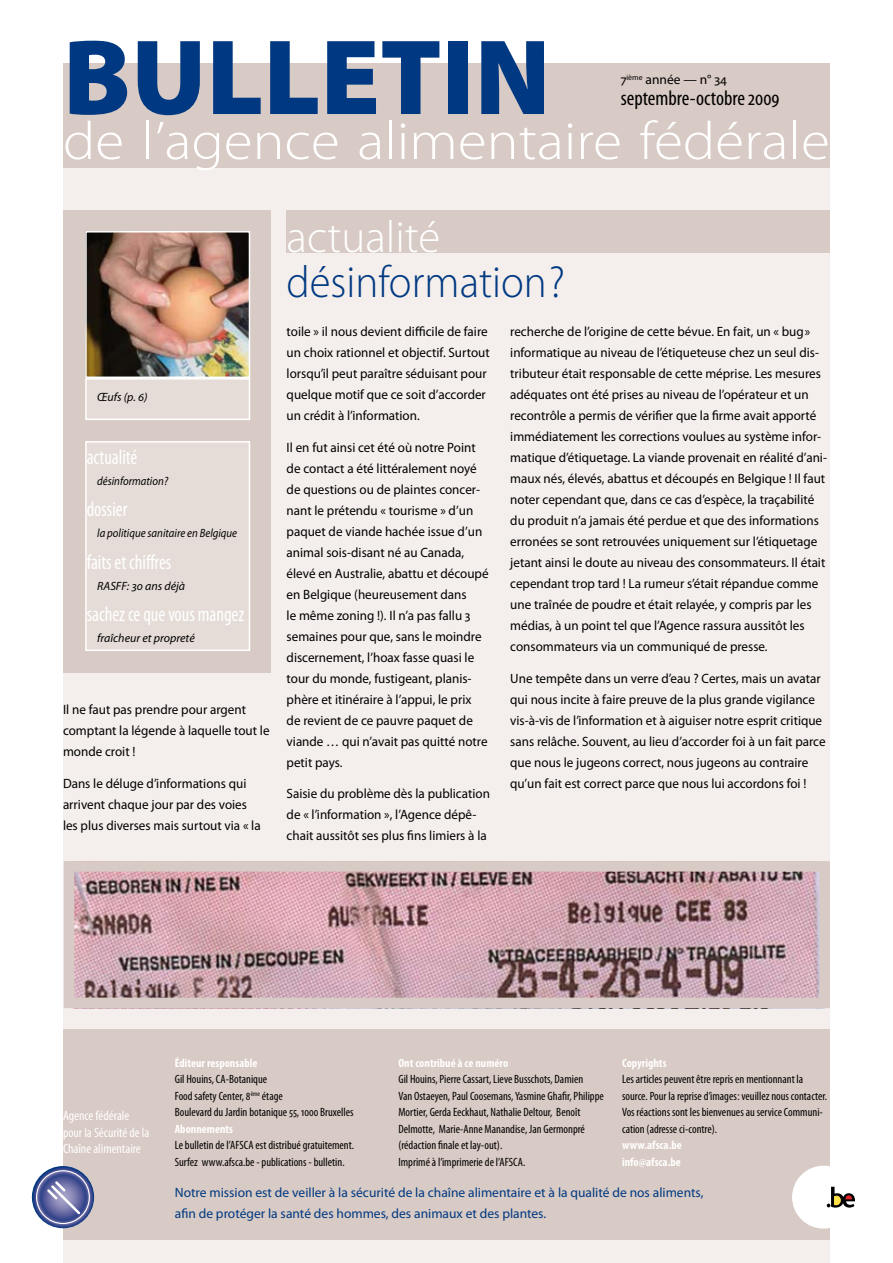
<style>
.page{position:relative;width:893px;height:1263px;background:#fff}
.page>*{position:absolute;margin:0;border:0;box-sizing:border-box;transform-origin:0 0}
.t1{font:900 108px "Myriad Pro";color:#003982}
.t2{font:300 54px "Myriad Pro";color:#fff;scale:1.1 1}
.t3{font:300 45px "Myriad Pro";color:#003982;scale:.95 1}
.t4{font:300 45px "Myriad Pro";color:#fff}
.t5{font:condensed 21px "Myriad Pro";color:#fff;scale:.9 1}
.t6{font:condensed 21px "Myriad Pro";color:#000}
.t7{font:13.5px/21px "Myriad Pro";color:#000}
.t8{font:13.5px/21px "Myriad Pro";color:#003982}
.t9{font:condensed 13.5px/16.5px "Myriad Pro";color:#fff}
.t10{font:condensed 12px/16.5px "Myriad Pro";color:#000}
.t11{font:700 condensed 12px/16.5px "Myriad Pro";color:#fff}
.t12{font:italic 12px "Myriad Pro";color:#000;scale:.9 1}
.t13{font:italic 12px "Myriad Pro";color:#000}
</style>
<div class="page">
<div style="left:63px;top:63px;width:767px;height:1200px;background:#f4efec"></div>
<div style="left:63px;top:63px;width:767px;height:105px;background:#d8cac4"></div>
<div style="left:63px;top:1029px;width:767px;height:210px;background:#d8cac4"></div>
<div style="left:792px;top:1166px;width:63px;height:62px;background:#fff;border-radius:50%"></div>
<svg style="left:827px;top:1187px;width:28px;height:20px"></svg>
<svg style="left:32px;top:1166px;width:62px;height:62px"></svg>
<svg style="left:36px;top:1170px;width:54px;height:54px"></svg>
<svg style="left:37px;top:1171px;width:52px;height:52px"></svg>
<svg style="left:47px;top:1181px;width:33px;height:33px"></svg>
<div style="left:287px;top:210px;width:543px;height:42px;background:#d8cac4"></div>
<div style="left:63px;top:210px;width:208px;height:462px;background:#d8cac4"></div>
<div style="left:86px;top:379px;width:163px;height:40px;background:#e5dcd7"></div>
<div style="left:85px;top:378px;width:165px;height:42px;border:2px solid #fff"></div>
<div style="left:86px;top:442px;width:163px;height:208px;background:#e5dcd7"></div>
<div style="left:85px;top:441px;width:165px;height:210px;border:2px solid #fff"></div>
<img style="left:75px;top:872px;width:744px;height:125px">
<div style="left:64px;top:861px;width:766px;height:147px;border:10px solid #d8cac4"></div>
<img style="left:88px;top:234px;width:159px;height:141px">
<div style="left:85px;top:231px;width:165px;height:147px;border:2px solid #fff"></div>
<h1 class="t1" style="left:63px;top:16px;width:489px">BULLETIN</h1>
<h2 class="t2" style="left:63px;top:111px;width:699px">de l’agence alimentaire fédérale</h2>
<p class="t7" style="left:621px;top:69px;width:108px">7<sup>ième</sup> année — n° 34</p>
<h3 class="t6" style="left:621px;top:85px;width:160px">septembre-octobre 2009</h3>
<h3 class="t4" style="left:287px;top:212px;width:155px">actualité</h3>
<p class="t13" style="left:97px;top:390px;width:52px">Œufs (p. 6)</p>
<h3 class="t5" style="left:87px;top:444px;width:58px">actualité</h3>
<p class="t12" style="left:97px;top:474px;width:81px">désinformation?</p>
<h3 class="t5" style="left:87px;top:496px;width:47px">dossier</h3>
<p class="t12" style="left:97px;top:527px;width:157px">la politique sanitaire en Belgique</p>
<h3 class="t5" style="left:87px;top:549px;width:96px">faits et chiffres</h3>
<p class="t13" style="left:97px;top:579px;width:89px">RASFF: 30 ans déjà</p>
<h3 class="t5" style="left:87px;top:601px;width:177px">sachez ce que vous mangez</h3>
<p class="t13" style="left:97px;top:632px;width:99px">fraîcheur et propreté</p>
<p class="t7" style="left:63px;top:699px;width:208px">Il ne faut pas prendre pour argent comptant la légende à laquelle tout le monde croit !</p>
<p class="t7" style="left:63px;top:773px;width:199px">Dans le déluge d’informations qui arrivent chaque jour par des voies les plus diverses mais surtout via « la</p>
<h3 class="t3" style="left:287px;top:257px;width:294px">désinformation?</h3>
<p class="t7" style="left:287px;top:321px;width:205px">toile » il nous devient difficile de faire un choix rationnel et objectif. Surtout lorsqu’il peut paraître séduisant pour quelque motif que ce soit d’accorder un crédit à l’information.</p>
<p class="t7" style="left:287px;top:437px;width:203px">Il en fut ainsi cet été où notre Point de contact a été littéralement noyé de questions ou de plaintes concer&shy;nant le prétendu « tourisme » d’un paquet de viande hachée issue d’un animal sois-disant né au Canada, élevé en Australie, abattu et découpé en Belgique (heureusement dans<br>le même zoning !). Il n’a pas fallu 3 semaines pour que, sans le moindre discernement, l’hoax fasse quasi le tour du monde, fustigeant, planis&shy;phère et itinéraire à l’appui, le prix de revient de ce pauvre paquet de viande … qui n’avait pas quitté notre petit pays.</p>
<p class="t7" style="left:287px;top:783px;width:205px">Saisie du problème dès la publication de « l’information », l’Agence dépê&shy;chait aussitôt ses plus fins limiers à la</p>
<p class="t7" style="left:510px;top:321px;width:318px">recherche de l’origine de cette bévue. En fait, un « bug » informatique au niveau de l’étiqueteuse chez un seul dis&shy;tributeur était responsable de cette méprise. Les mesures adéquates ont été prises au niveau de l’opérateur et un recontrôle a permis de vérifier que la firme avait apporté immédiatement les corrections voulues au système infor&shy;matique d’étiquetage. La viande provenait en réalité d’ani&shy;maux nés, élevés, abattus et découpés en Belgique ! Il faut noter cependant que, dans ce cas d’espèce, la traçabilité du produit n’a jamais été perdue et que des informations erronées se sont retrouvées uniquement sur l’étiquetage jetant ainsi le doute au niveau des consommateurs. Il était cependant trop tard ! La rumeur s’était répandue comme une traînée de poudre et était relayée, y compris par les médias, à un point tel que l’Agence rassura aussitôt les consommateurs via un communiqué de presse.</p>
<p class="t7" style="left:510px;top:668px;width:317px">Une tempête dans un verre d’eau ? Certes, mais un avatar qui nous incite à faire preuve de la plus grande vigilance vis-à-vis de l’information et à aiguiser notre esprit critique sans relâche. Souvent, au lieu d’accorder foi à un fait parce que nous le jugeons correct, nous jugeons au contraire qu’un fait est correct parce que nous lui accordons foi !</p>
<p class="t9" style="left:63px;top:1107px;width:88px">Agence fédérale pour la Sécurité de la<br>Chaîne alimentaire</p>
<p class="t11" style="left:175px;top:1054px;width:84px">Éditeur responsable</p>
<p class="t10" style="left:175px;top:1071px;width:180px">Gil Houins, CA-Botanique<br>Food safety Center, 8<sup>ème</sup> étage<br>Boulevard du Jardin botanique 55, 1000 Bruxelles</p>
<p class="t11" style="left:175px;top:1120px;width:60px">Abonnements</p>
<p class="t10" style="left:175px;top:1137px;width:181px">Le bulletin de l’AFSCA est distribué gratuitement.<br>Surfez www.afsca.be - publications - bulletin.</p>
<p class="t11" style="left:398px;top:1054px;width:111px">Ont contribué à ce numéro</p>
<p class="t10" style="left:398px;top:1071px;width:207px">Gil Houins, Pierre Cassart, Lieve Busschots, Damien<br>Van Ostaeyen, Paul Coosemans, Yasmine Ghafir, Philippe Mortier, Gerda Eeckhaut, Nathalie Deltour, Benoît Delmotte, Marie-Anne Manandise, Jan Germonpré (rédaction finale et lay-out).<br>Imprimé à l’imprimerie de l’AFSCA.</p>
<p class="t11" style="left:622px;top:1054px;width:46px">Copyrights</p>
<p class="t10" style="left:622px;top:1071px;width:207px">Les articles peuvent être repris en mentionnant la source. Pour la reprise d’images: veuillez nous contacter.<br>Vos réactions sont les bienvenues au service Communi&shy;cation (adresse ci-contre).</p>
<p class="t11" style="left:622px;top:1137px;width:61px">www.afsca.be info@afsca.be</p>
<p class="t8" style="left:175px;top:1182px;width:530px">Notre mission est de veiller à la sécurité de la chaîne alimentaire et à la qualité de nos aliments, afin de protéger la santé des hommes, des animaux et des plantes.</p>
</div>
